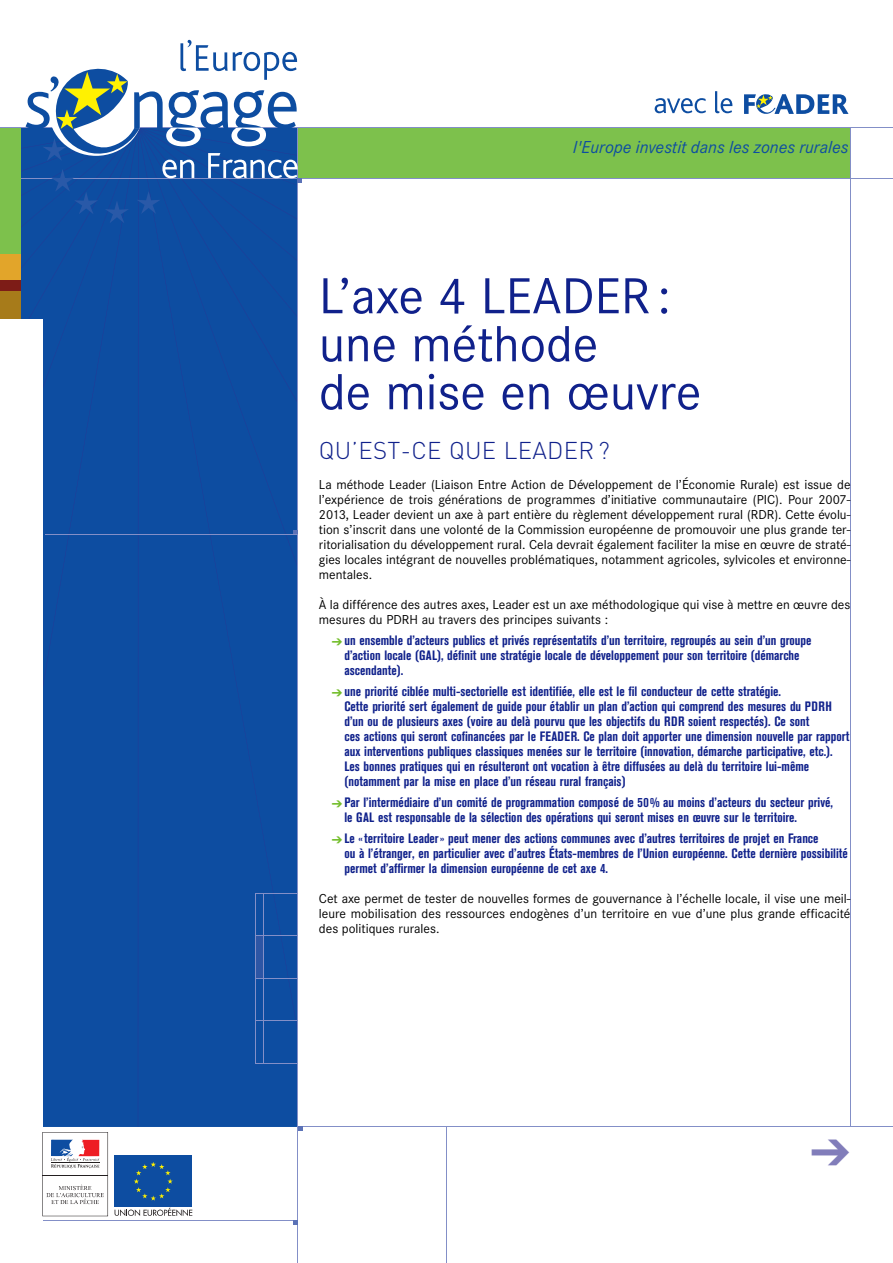
<style>
.page{position:relative;width:893px;height:1263px;background:#fff}
.page>*{position:absolute;margin:0;border:0;box-sizing:border-box;transform-origin:0 0}
.t1{font:52.5px/48px "Corporate S";color:#10218b}
.t2{font:300 24px "DIN";letter-spacing:.015em;color:#10218b}
.t3{font:italic 18px "Corporate S";color:#0d4da1}
.t4{font:700 condensed 13.5px/15px "Akzidenz Grotesk BE";color:#10218b}
.t5{font:13.5px/15px "Corporate S";color:#000;text-align:justify}
.s1{color:#74be2c}
</style>
<div class="page">
<div style="left:0;top:128px;width:850px;height:51px;background:#7dc14c"></div>
<hr style="left:297px;top:128px;width:1px;height:1135px;background:#838fc7">
<hr style="left:850px;top:127px;width:1px;height:1000px;background:#838fc7">
<hr style="left:446px;top:1127px;width:1px;height:136px;background:#838fc7">
<hr style="left:0;top:178px;width:893px;height:1px;background:#838fc7">
<hr style="left:298px;top:1127px;width:595px;height:1px;background:#838fc7">
<hr style="left:0;top:127px;width:893px;height:1px;background:#838fc7">
<svg style="left:655px;top:98px;width:51px;height:15px"></svg>
<svg style="left:715px;top:91px;width:17px;height:22px"></svg>
<svg style="left:744px;top:94px;width:104px;height:20px"></svg>
<svg style="left:0;top:40px;width:302px;height:1185px"></svg>
<h3 class="t3" style="left:573px;top:137px;width:277px">l'Europe investit dans les zones rurales</h3>
<h1 class="t1" style="left:319px;top:271px;width:384px">L’axe 4 LEADER : une méthode<br>de mise en œuvre</h1>
<h2 class="t2" style="left:319px;top:437px;width:292px">QU’EST-CE QUE LEADER ?</h2>
<p class="t5" style="left:319px;top:477px;width:533px">La méthode Leader (Liaison Entre Action de Développement de l’Économie Rurale) est issue de l’expérience de trois générations de programmes d’initiative communautaire (PIC). Pour 2007- 2013, Leader devient un axe à part entière du règlement développement rural (RDR). Cette évolu&shy;tion s’inscrit dans une volonté de la Commission européenne de promouvoir une plus grande ter&shy;ritorialisation du développement rural. Cela devrait également faciliter la mise en œuvre de straté&shy;gies locales intégrant de nouvelles problématiques, notamment agricoles, sylvicoles et environne&shy;mentales.</p>
<p class="t5" style="left:319px;top:597px;width:533px">À la différence des autres axes, Leader est un axe méthodologique qui vise à mettre en œuvre des mesures du PDRH au travers des principes suivants :</p>
<p class="t4" style="left:344px;top:634px;width:469px;text-indent:-13px"><span class="s1">➔</span> un ensemble d’acteurs publics et privés représentatifs d’un territoire, regroupés au sein d’un groupe d’action locale (GAL), définit une stratégie locale de développement pour son territoire (démarche ascendante).</p>
<p class="t4" style="left:344px;top:685px;width:507px;text-indent:-13px"><span class="s1">➔</span> une priorité ciblée multi-sectorielle est identifiée, elle est le fil conducteur de cette stratégie.<br>Cette priorité sert également de guide pour établir un plan d’action qui comprend des mesures du PDRH d’un ou de plusieurs axes (voire au delà pourvu que les objectifs du RDR soient respectés). Ce sont<br>ces actions qui seront cofinancées par le FEADER. Ce plan doit apporter une dimension nouvelle par rapport aux interventions publiques classiques menées sur le territoire (innovation, démarche participative, etc.).<br>Les bonnes pratiques qui en résulteront ont vocation à être diffusées au delà du territoire lui-même (notamment par la mise en place d’un réseau rural français)</p>
<p class="t4" style="left:344px;top:796px;width:490px;text-indent:-13px"><span class="s1">➔</span> Par l’intermédiaire d’un comité de programmation composé de 50% au moins d’acteurs du secteur privé, le GAL est responsable de la sélection des opérations qui seront mises en œuvre sur le territoire.</p>
<p class="t4" style="left:344px;top:832px;width:505px;text-indent:-13px"><span class="s1">➔</span> Le «territoire Leader» peut mener des actions communes avec d’autres territoires de projet en France<br>ou à l’étranger, en particulier avec d’autres États-membres de l’Union européenne. Cette dernière possibilité permet d’affirmer la dimension européenne de cet axe 4.</p>
<p class="t5" style="left:319px;top:891px;width:533px">Cet axe permet de tester de nouvelles formes de gouvernance à l’échelle locale, il vise une meil&shy;leure mobilisation des ressources endogènes d’un territoire en vue d’une plus grande efficacité des politiques rurales.</p>
</div>
